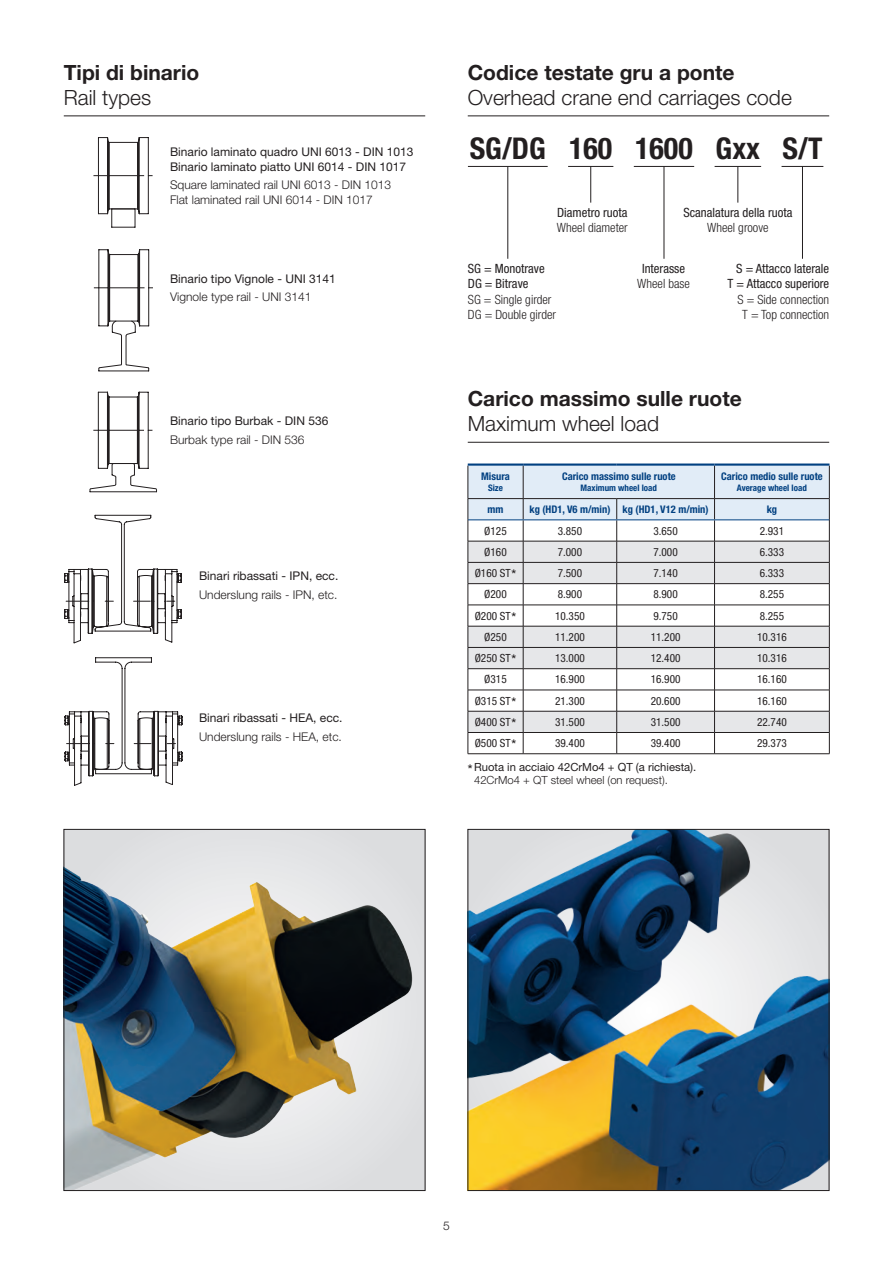
<style>
.page{position:relative;width:893px;height:1263px;background:#fff}
.page>*{position:absolute;margin:0;border:0;box-sizing:border-box;transform-origin:0 0}
.t1{font:700 condensed 30px "Helvetica Neue";color:#231f20}
.t2{font:700 21px "Helvetica Neue";color:#231f20}
.t3{font:300 21px "Helvetica Neue";color:#231f20}
.t4{font:condensed 12.75px/15.3px "Helvetica Neue";color:#231f20}
.t5{font:300 condensed 12.75px/15.3px "Helvetica Neue";color:#231f20}
.t6{font:12px/14.4px "Helvetica Neue";color:#231f20}
.t7{font:300 12px/14.4px "Helvetica Neue";color:#231f20}
.t8{font:condensed 11.25px "Helvetica Neue";color:#231f20}
.t9{font:11.25px/13.5px "Helvetica Neue";color:#231f20}
.t10{font:700 condensed 10.5px "Helvetica Neue";color:#014081}
.t11{font:700 condensed 9px "Helvetica Neue";color:#014081}
.s1{font-size:13.5px}
.s2{font-stretch:condensed;font-size:13.5px}
.s3{font-weight:300}
</style>
<div class="page">
<hr style="left:64px;top:116px;width:361px;height:1px;background:#231f20">
<svg style="left:64px;top:515px;width:118px;height:128px"></svg>
<svg style="left:64px;top:657px;width:119px;height:129px"></svg>
<svg style="left:93px;top:137px;width:60px;height:91px"></svg>
<svg style="left:94px;top:249px;width:59px;height:122px"></svg>
<svg style="left:90px;top:392px;width:67px;height:100px"></svg>
<hr style="left:468px;top:116px;width:361px;height:1px;background:#231f20">
<hr style="left:468px;top:166px;width:80px;height:1px;background:#231f20">
<hr style="left:508px;top:166px;width:1px;height:93px;background:#231f20">
<hr style="left:634px;top:166px;width:60px;height:1px;background:#231f20">
<hr style="left:664px;top:166px;width:1px;height:93px;background:#231f20">
<hr style="left:568px;top:166px;width:45px;height:1px;background:#231f20">
<hr style="left:590px;top:166px;width:1px;height:37px;background:#231f20">
<hr style="left:715px;top:166px;width:46px;height:1px;background:#231f20">
<hr style="left:738px;top:166px;width:1px;height:37px;background:#231f20">
<hr style="left:781px;top:166px;width:42px;height:1px;background:#231f20">
<hr style="left:802px;top:166px;width:1px;height:93px;background:#231f20">
<img style="left:66px;top:831px;width:357px;height:358px">
<div style="left:64px;top:829px;width:361px;height:362px;border:1px solid #231f20"></div>
<img style="left:470px;top:831px;width:357px;height:358px">
<div style="left:468px;top:829px;width:361px;height:362px;border:1px solid #231f20"></div>
<hr style="left:468px;top:442px;width:361px;height:1px;background:#231f20">
<hr style="left:468px;top:463px;width:55px;height:3px;background:#014081">
<hr style="left:523px;top:463px;width:94px;height:3px;background:#014081">
<hr style="left:617px;top:463px;width:97px;height:3px;background:#014081">
<hr style="left:714px;top:463px;width:115px;height:3px;background:#014081">
<svg style="left:468px;top:465px;width:362px;height:289px"></svg>
<hr style="left:468px;top:753px;width:55px;height:1px;background:#231f20">
<hr style="left:523px;top:753px;width:94px;height:1px;background:#231f20">
<hr style="left:617px;top:753px;width:97px;height:1px;background:#231f20">
<hr style="left:714px;top:753px;width:115px;height:1px;background:#231f20">
<hr style="left:468px;top:498px;width:55px;height:1px;background:#231f20">
<hr style="left:523px;top:498px;width:94px;height:1px;background:#231f20">
<hr style="left:617px;top:498px;width:97px;height:1px;background:#231f20">
<hr style="left:714px;top:498px;width:115px;height:1px;background:#231f20">
<hr style="left:468px;top:519px;width:55px;height:1px;background:#014081">
<hr style="left:523px;top:519px;width:94px;height:1px;background:#014081">
<hr style="left:617px;top:519px;width:97px;height:1px;background:#014081">
<hr style="left:714px;top:519px;width:115px;height:1px;background:#014081">
<h2 class="t2" style="left:64px;top:59px;width:137px">Tipi di binario</h2>
<h2 class="t3" style="left:64px;top:85px;width:89px">Rail types</h2>
<p class="t6" style="left:170px;top:144px;width:245px">Binario laminato quadro UNI 6013 - DIN 1013<br>Binario laminato piatto UNI 6014 - DIN 1017</p>
<p class="t7" style="left:170px;top:177px;width:223px">Square laminated rail UNI 6013 - DIN 1013<br>Flat laminated rail UNI 6014 - DIN 1017</p>
<p class="t6" style="left:170px;top:271px;width:167px">Binario tipo Vignole - UNI 3141</p>
<p class="t7" style="left:170px;top:290px;width:143px">Vignole type rail - UNI 3141</p>
<p class="t6" style="left:170px;top:414px;width:160px">Binario tipo Burbak - DIN 536</p>
<p class="t7" style="left:170px;top:432px;width:136px">Burbak type rail - DIN 536</p>
<p class="t6" style="left:199px;top:568px;width:141px">Binari ribassati - IPN, ecc.</p>
<p class="t7" style="left:199px;top:587px;width:140px">Underslung rails - IPN, etc.</p>
<p class="t6" style="left:199px;top:711px;width:145px">Binari ribassati - HEA, ecc.</p>
<p class="t7" style="left:199px;top:729px;width:144px">Underslung rails - HEA, etc.</p>
<h2 class="t2" style="left:468px;top:59px;width:268px">Codice testate gru a ponte</h2>
<h2 class="t3" style="left:468px;top:85px;width:326px">Overhead crane end carriages code</h2>
<h1 class="t1" style="left:470px;top:130px;width:78px">SG/DG</h1>
<h1 class="t1" style="left:635px;top:130px;width:59px">1600</h1>
<h1 class="t1" style="left:569px;top:130px;width:45px">160</h1>
<h1 class="t1" style="left:716px;top:130px;width:108px">Gxx S/T</h1>
<p class="t4" style="left:557px;top:204px;width:72px">Diametro ruota</p>
<p class="t5" style="left:557px;top:220px;width:72px">Wheel diameter</p>
<p class="t4" style="left:683px;top:204px;width:110px">Scanalatura della ruota</p>
<p class="t5" style="left:707px;top:220px;width:63px">Wheel groove</p>
<p class="t4" style="left:468px;top:261px;width:78px">SG = Monotrave<br>DG = Bitrave</p>
<p class="t5" style="left:468px;top:291px;width:90px">SG = Single girder<br>DG = Double girder</p>
<p class="t4" style="left:642px;top:261px;width:44px">Interasse</p>
<p class="t5" style="left:637px;top:276px;width:54px">Wheel base</p>
<p class="t4" style="left:728px;top:261px;width:103px;text-align:right">S = Attacco laterale<br>T = Attacco superiore</p>
<p class="t5" style="left:738px;top:291px;width:93px;text-align:center">S = Side connection<br>T = Top connection</p>
<h2 class="t2" style="left:468px;top:386px;width:276px">Carico massimo sulle ruote</h2>
<h2 class="t3" style="left:468px;top:411px;width:193px">Maximum wheel load</h2>
<p class="t10" style="left:481px;top:470px;width:30px">Misura</p>
<p class="t11" style="left:488px;top:482px;width:16px">Size</p>
<p class="t10" style="left:562px;top:470px;width:115px">Carico massimo sulle ruote</p>
<p class="t11" style="left:581px;top:482px;width:78px">Maximum wheel load</p>
<p class="t10" style="left:721px;top:470px;width:103px">Carico medio sulle ruote</p>
<p class="t11" style="left:737px;top:482px;width:71px">Average wheel load</p>
<p class="t10" style="left:488px;top:503px;width:17px">mm</p>
<p class="t10" style="left:529px;top:503px;width:181px">kg (HD1, V6 m/min) kg (HD1, V12 m/min)</p>
<p class="t10" style="left:767px;top:503px;width:12px">kg</p>
<p class="t8" style="left:484px;top:524px;width:24px">Ø125</p>
<p class="t8" style="left:558px;top:524px;width:26px">3.850</p>
<p class="t8" style="left:653px;top:524px;width:26px">3.650</p>
<p class="t8" style="left:760px;top:524px;width:26px">2.931</p>
<p class="t8" style="left:484px;top:545px;width:24px">Ø160</p>
<p class="t8" style="left:558px;top:545px;width:26px">7.000</p>
<p class="t8" style="left:653px;top:545px;width:26px">7.000</p>
<p class="t8" style="left:760px;top:545px;width:26px">6.333</p>
<p class="t8" style="left:475px;top:567px;width:43px">Ø160 ST<span class="s1">*</span></p>
<p class="t8" style="left:558px;top:566px;width:26px">7.500</p>
<p class="t8" style="left:653px;top:566px;width:26px">7.140</p>
<p class="t8" style="left:760px;top:566px;width:26px">6.333</p>
<p class="t8" style="left:484px;top:588px;width:24px">Ø200</p>
<p class="t8" style="left:558px;top:588px;width:26px">8.900</p>
<p class="t8" style="left:653px;top:588px;width:26px">8.900</p>
<p class="t8" style="left:760px;top:588px;width:26px">8.255</p>
<p class="t8" style="left:475px;top:609px;width:43px">Ø200 ST<span class="s1">*</span></p>
<p class="t8" style="left:555px;top:609px;width:31px">10.350</p>
<p class="t8" style="left:653px;top:609px;width:26px">9.750</p>
<p class="t8" style="left:760px;top:609px;width:26px">8.255</p>
<p class="t8" style="left:484px;top:630px;width:24px">Ø250</p>
<p class="t8" style="left:555px;top:630px;width:31px">11.200</p>
<p class="t8" style="left:651px;top:630px;width:31px">11.200</p>
<p class="t8" style="left:757px;top:630px;width:31px">10.316</p>
<p class="t8" style="left:475px;top:652px;width:43px">Ø250 ST<span class="s1">*</span></p>
<p class="t8" style="left:555px;top:652px;width:31px">13.000</p>
<p class="t8" style="left:651px;top:652px;width:31px">12.400</p>
<p class="t8" style="left:757px;top:652px;width:31px">10.316</p>
<p class="t8" style="left:484px;top:673px;width:24px">Ø315</p>
<p class="t8" style="left:555px;top:673px;width:31px">16.900</p>
<p class="t8" style="left:651px;top:673px;width:31px">16.900</p>
<p class="t8" style="left:757px;top:673px;width:31px">16.160</p>
<p class="t8" style="left:475px;top:694px;width:43px">Ø315 ST<span class="s1">*</span></p>
<p class="t8" style="left:555px;top:694px;width:31px">21.300</p>
<p class="t8" style="left:651px;top:694px;width:31px">20.600</p>
<p class="t8" style="left:757px;top:694px;width:31px">16.160</p>
<p class="t8" style="left:475px;top:715px;width:43px">Ø400 ST<span class="s1">*</span></p>
<p class="t8" style="left:555px;top:715px;width:31px">31.500</p>
<p class="t8" style="left:651px;top:715px;width:31px">31.500</p>
<p class="t8" style="left:757px;top:715px;width:31px">22.740</p>
<p class="t8" style="left:475px;top:737px;width:43px">Ø500 ST<span class="s1">*</span></p>
<p class="t8" style="left:555px;top:737px;width:31px">39.400</p>
<p class="t8" style="left:651px;top:737px;width:31px">39.400</p>
<p class="t8" style="left:757px;top:737px;width:31px">29.373</p>
<p class="t9" style="left:474px;top:760px;width:224px;text-indent:-6px"><span class="s2">*</span>Ruota in acciaio 42CrMo4 + QT (a richiesta).<br><span class="s3">42CrMo4 + QT steel wheel (on request).</span></p>
<p class="t7" style="left:443px;top:1218px;width:8px">5</p>
</div>
